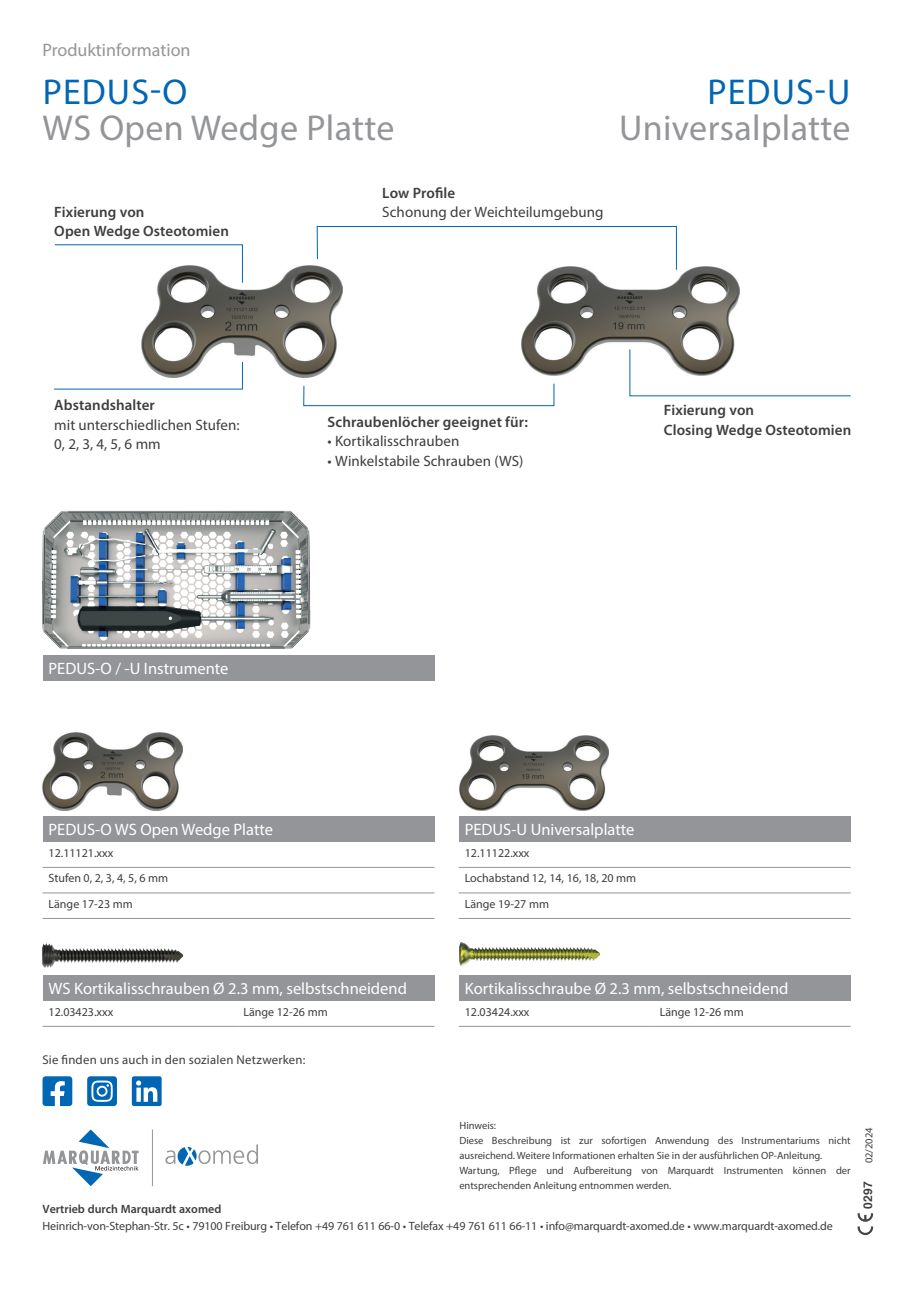
<style>
.page{position:relative;width:906px;height:1289px;background:#fff}
.page>*{position:absolute;margin:0;border:0;box-sizing:border-box;transform-origin:0 0}
.t1{font:36px "Myriad Pro";letter-spacing:.01em;color:#939598}
.t2{font:36px "Myriad Pro";letter-spacing:.03em;color:#0166b3}
.t3{font:18px "Myriad Pro";color:#939598}
.t4{font:16.5px "Myriad Pro";color:#fff}
.t5{font:600 15px/19.5px "Myriad Pro";letter-spacing:.005em;color:#3e3e3f}
.t6{font:15px/19.5px "Myriad Pro";letter-spacing:.005em;color:#3e3e3f}
.t7{font:12.75px "Myriad Pro";letter-spacing:.02em;color:#3e3e3f}
.t8{font:12px/25.5px "Myriad Pro";letter-spacing:-.01em;color:#3e3e3f}
.t9{font:600 12px "Myriad Pro";color:#3e3e3f}
.t10{font:700 12px "Helvetica";color:#3e3e3f}
.t11{font:10.5px/15px "Myriad Pro";color:#3e3e3f}
</style>
<div class="page">
<div style="left:43px;top:975px;width:391px;height:26px;background:#939598"></div>
<hr style="left:43px;top:1025px;width:194px;height:1px;background:#939598">
<hr style="left:237px;top:1025px;width:197px;height:1px;background:#939598">
<div style="left:459px;top:975px;width:391px;height:26px;background:#939598"></div>
<hr style="left:459px;top:1025px;width:194px;height:1px;background:#939598">
<hr style="left:653px;top:1025px;width:197px;height:1px;background:#939598">
<div style="left:43px;top:816px;width:391px;height:26px;background:#939598"></div>
<svg style="left:43px;top:866px;width:391px;height:28px"></svg>
<div style="left:43px;top:867px;width:391px;height:25px;background:#fff"></div>
<hr style="left:43px;top:867px;width:391px;height:1px;background:#939598">
<hr style="left:43px;top:892px;width:391px;height:1px;background:#939598">
<hr style="left:43px;top:918px;width:391px;height:1px;background:#939598">
<div style="left:459px;top:816px;width:391px;height:26px;background:#939598"></div>
<svg style="left:459px;top:866px;width:391px;height:28px"></svg>
<div style="left:459px;top:867px;width:391px;height:25px;background:#fff"></div>
<hr style="left:459px;top:867px;width:391px;height:1px;background:#939598">
<hr style="left:459px;top:892px;width:391px;height:1px;background:#939598">
<hr style="left:459px;top:918px;width:391px;height:1px;background:#939598">
<svg style="left:43px;top:1129px;width:96px;height:57px"></svg>
<svg style="left:165px;top:1144px;width:93px;height:21px"></svg>
<hr style="left:152px;top:1129px;width:1px;height:57px;background:#939598">
<img style="left:459px;top:736px;width:149px;height:74px">
<img style="left:459px;top:942px;width:141px;height:23px">
<img style="left:43px;top:944px;width:140px;height:23px">
<img style="left:43px;top:732px;width:140px;height:78px">
<img style="left:43px;top:510px;width:268px;height:139px">
<div style="left:43px;top:655px;width:391px;height:26px;background:#939598"></div>
<img style="left:857px;top:1213px;width:17px;height:22px">
<svg style="left:87px;top:1076px;width:30px;height:30px"></svg>
<svg style="left:43px;top:1076px;width:29px;height:30px"></svg>
<svg style="left:132px;top:1076px;width:30px;height:30px"></svg>
<img style="left:141px;top:265px;width:202px;height:112px">
<svg style="left:54px;top:361px;width:189px;height:29px"></svg>
<img style="left:522px;top:266px;width:217px;height:109px">
<svg style="left:316px;top:226px;width:361px;height:44px"></svg>
<svg style="left:629px;top:349px;width:222px;height:47px"></svg>
<svg style="left:303px;top:383px;width:252px;height:23px"></svg>
<svg style="left:54px;top:244px;width:189px;height:39px"></svg>
<h2 class="t3" style="left:43px;top:39px;width:150px">Produktinformation</h2>
<h1 class="t2" style="left:43px;top:69px;width:146px">PEDUS-O</h1>
<h1 class="t1" style="left:43px;top:105px;width:354px">WS Open Wedge Platte</h1>
<p class="t5" style="left:54px;top:202px;width:176px;line-height:18.8px">Fixierung von<br>Open Wedge Osteotomien</p>
<p class="t5" style="left:382px;top:183px;width:75px">Low Profile</p>
<p class="t6" style="left:382px;top:202px;width:223px">Schonung der Weichteilumgebung</p>
<h1 class="t2" style="left:707px;top:69px;width:144px">PEDUS-U</h1>
<h1 class="t1" style="left:619px;top:105px;width:233px">Universalplatte</h1>
<p class="t5" style="left:54px;top:395px;width:102px">Abstandshalter</p>
<p class="t6" style="left:54px;top:415px;width:187px">mit unterschiedlichen Stufen:<br>0, 2, 3, 4, 5, 6 mm</p>
<p class="t5" style="left:328px;top:411px;width:202px">Schraubenlöcher geeignet für:</p>
<p class="t6" style="left:328px;top:431px;width:133px">• Kortikalisschrauben</p>
<p class="t6" style="left:328px;top:450px;width:197px">• Winkelstabile Schrauben (WS)</p>
<p class="t5" style="left:664px;top:400px;width:189px">Fixierung von<br>Closing Wedge Osteotomien</p>
<h3 class="t4" style="left:49px;top:658px;width:181px">PEDUS-O / -U Instrumente</h3>
<h3 class="t4" style="left:49px;top:819px;width:226px">PEDUS-O WS Open Wedge Platte</h3>
<p class="t8" style="left:49px;top:839px;width:121px">12.11121.xxx<br>Stufen 0, 2, 3, 4, 5, 6 mm<br>Länge 17-23 mm</p>
<h3 class="t4" style="left:465px;top:819px;width:171px">PEDUS-U Universalplatte</h3>
<p class="t8" style="left:465px;top:839px;width:173px">12.11122.xxx<br>Lochabstand 12, 14, 16, 18, 20 mm<br>Länge 19-27 mm</p>
<h3 class="t4" style="left:49px;top:978px;width:360px">WS Kortikalisschrauben Ø 2.3 mm, selbstschneidend</h3>
<p class="t8" style="left:49px;top:998px;width:66px">12.03423.xxx</p>
<p class="t8" style="left:243px;top:998px;width:86px">Länge 12-26 mm</p>
<p class="t7" style="left:43px;top:1051px;width:264px">Sie finden uns auch in den sozialen Netzwerken:</p>
<h3 class="t4" style="left:465px;top:978px;width:325px">Kortikalisschraube Ø 2.3 mm, selbstschneidend</h3>
<p class="t8" style="left:465px;top:998px;width:66px">12.03424.xxx</p>
<p class="t8" style="left:659px;top:998px;width:86px">Länge 12-26 mm</p>
<p class="t11" style="left:459px;top:1117px;width:393px">Hinweis:<br>Diese Beschreibung ist zur sofortigen Anwendung des Instrumentariums nicht ausreichend. Weitere Informationen erhalten Sie in der ausführlichen OP-Anleitung.<br>Wartung, Pflege und Aufbereitung von Marquardt Instrumenten können der entsprechenden Anleitung entnommen werden.</p>
<p class="t9" style="left:43px;top:1201px;width:180px">Vertrieb durch Marquardt axomed</p>
<p class="t8" style="left:43px;top:1213px;width:792px">Heinrich-von-Stephan-Str. 5c • 79100 Freiburg • Telefon +49 761 611 66-0 • Telefax +49 761 611 66-11 • info@marquardt-axomed.de • www.marquardt-axomed.de</p>
<p class="t11" style="left:861px;top:1163px;width:37px;rotate:-90deg">02/2024</p>
<p class="t10" style="left:858px;top:1208px;width:29px;rotate:-90deg">0297</p>
</div>
